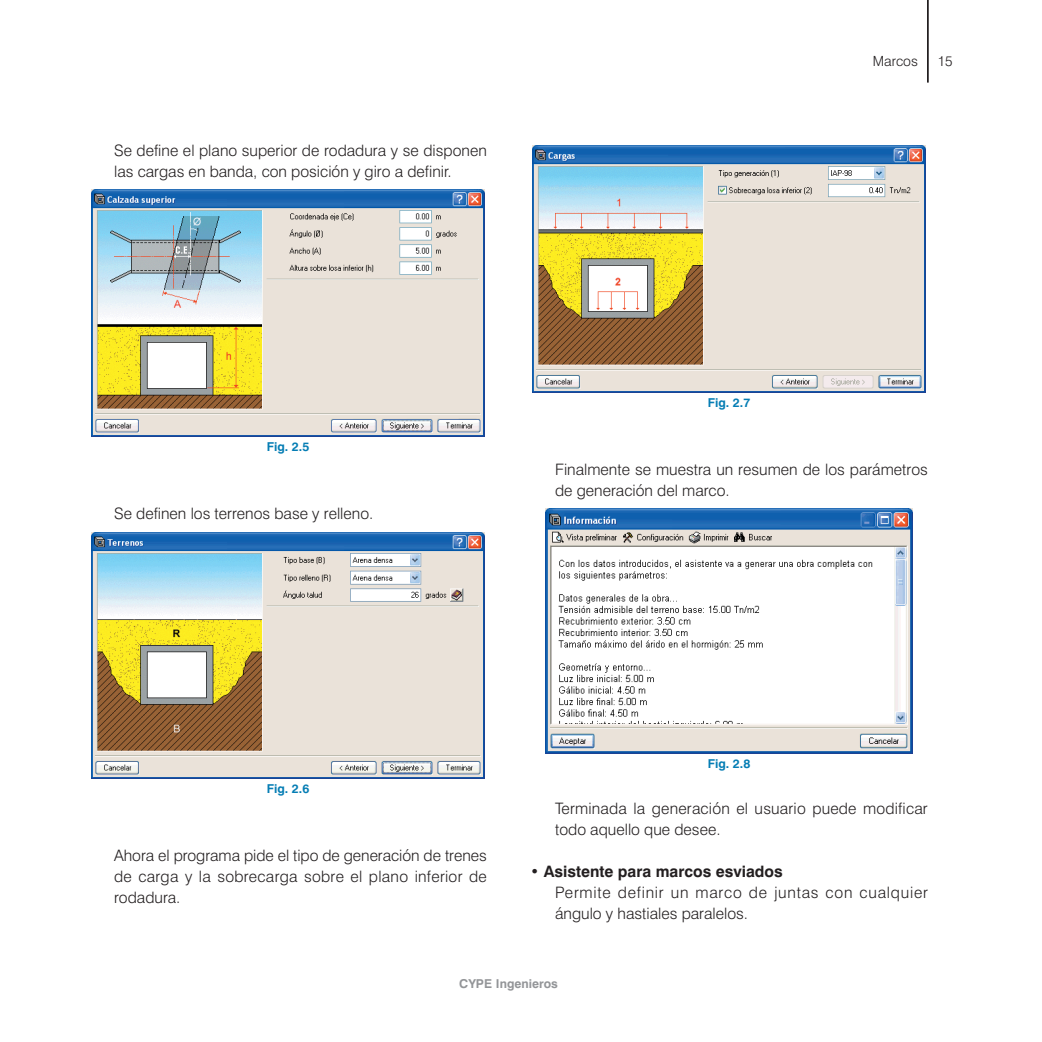
<style>
.page{position:relative;width:1042px;height:1042px;background:#fff}
.page>*{position:absolute;margin:0;border:0;box-sizing:border-box;transform-origin:0 0}
.t1{font:300 15.75px/21px "Swiss 721 BT";color:#231f20}
.t2{font:300 15.75px/21px "Swiss 721 BT";letter-spacing:.045em;color:#231f20}
.t3{font:300 14px "Swiss 721 BT";color:#231f20}
.t4{font:700 12.25px "Swiss 721 BT";color:#057db4}
.t5{font:700 12.25px "Swiss 721 BT";color:#939598}
.s1{font-weight:700}
</style>
<div class="page">
<img style="left:92px;top:532px;width:392px;height:246px">
<img style="left:92px;top:190px;width:392px;height:246px">
<hr style="left:927px;top:0;width:2px;height:83px;background:#231f20">
<img style="left:545px;top:509px;width:367px;height:244px">
<img style="left:533px;top:146px;width:392px;height:246px">
<p class="t1" style="left:114px;top:140px;width:374px">Se define el plano superior de rodadura y se disponen las cargas en banda, con posición y giro a definir.</p>
<p class="t3" style="left:873px;top:53px;width:47px">Marcos</p>
<p class="t3" style="left:938px;top:53px;width:16px">15</p>
<p class="t4" style="left:267px;top:439px;width:44px">Fig. 2.5</p>
<p class="t1" style="left:114px;top:503px;width:261px">Se definen los terrenos base y relleno.</p>
<p class="t4" style="left:708px;top:395px;width:44px">Fig. 2.7</p>
<p class="t1" style="left:555px;top:459px;width:374px">Finalmente se muestra un resumen de los parámetros de generación del marco.</p>
<p class="t4" style="left:267px;top:782px;width:44px">Fig. 2.6</p>
<p class="t1" style="left:114px;top:845px;width:374px;text-align:justify">Ahora el programa pide el tipo de generación de trenes de carga y la sobrecarga sobre el plano inferior de rodadura.</p>
<p class="t4" style="left:708px;top:756px;width:44px">Fig. 2.8</p>
<p class="t1" style="left:555px;top:798px;width:374px">Terminada la generación el usuario puede modificar todo aquello que desee.</p>
<p class="t2" style="left:555px;top:861px;width:374px;text-indent:-25px">• <span class="s1">Asistente para marcos esviados<br></span>Permite definir un marco de juntas con cualquier ángulo y hastiales paralelos.</p>
<p class="t5" style="left:459px;top:976px;width:100px">CYPE Ingenieros</p>
</div>
